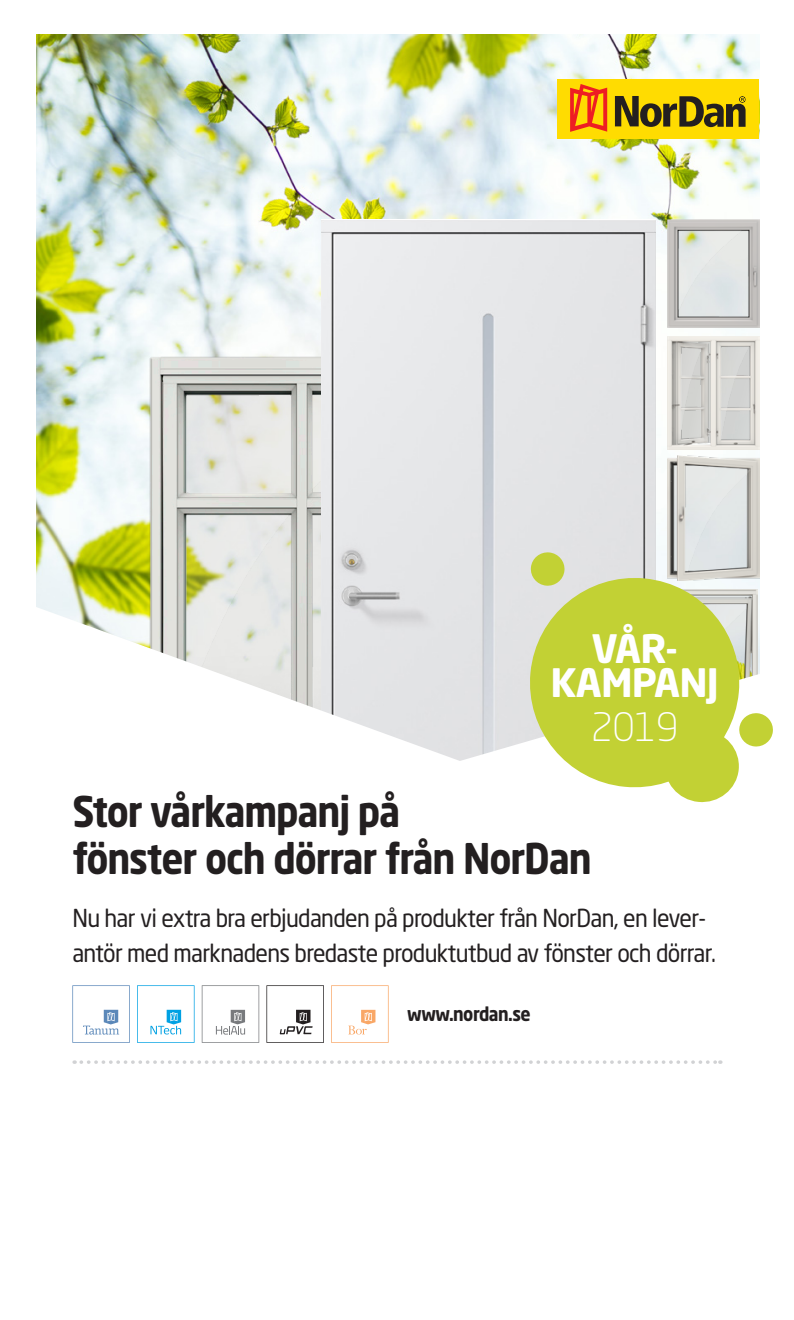
<style>
.page{position:relative;width:794px;height:1320px;background:#fff}
.page>*{position:absolute;margin:0;border:0;box-sizing:border-box;transform-origin:0 0}
.t1{font:700 41.65px/46.9px "Neo Sans Std";letter-spacing:-.03em;color:#231f20;scale:.9 1}
.t2{font:700 38.85px/34.3px "Neo Sans Std";letter-spacing:-.02em;color:#fff;text-align:center}
.t3{font:300 38.85px "Neo Sans Std";color:#fff}
.t4{font:24.5px/35px "Neo Sans Std";letter-spacing:-.03em;color:#231f20;scale:.94 1}
.t5{font:700 18.9px "Neo Sans Std";letter-spacing:-.03em;color:#231f20;scale:.91 1}
</style>
<div class="page">
<svg style="left:81px;top:1060px;width:640px;height:4px"></svg>
<img style="left:36px;top:35px;width:723px;height:558px">
<img style="left:667px;top:456px;width:92px;height:124px">
<img style="left:667px;top:220px;width:92px;height:108px">
<img style="left:667px;top:336px;width:92px;height:113px">
<img style="left:135px;top:328px;width:186px;height:265px">
<img style="left:321px;top:220px;width:334px;height:373px">
<svg style="left:36px;top:593px;width:737px;height:168px"></svg>
<svg style="left:525px;top:573px;width:219px;height:215px;background:#cbd65f"></svg>
<div style="left:530px;top:551px;width:35px;height:35px;background:#c2d134;border-radius:50%"></div>
<div style="left:738px;top:712px;width:35px;height:35px;background:#c2d134;border-radius:50%"></div>
<svg style="left:663px;top:728px;width:77px;height:75px"></svg>
<svg style="left:331px;top:985px;width:57px;height:57px"></svg>
<svg style="left:202px;top:985px;width:57px;height:57px"></svg>
<svg style="left:137px;top:985px;width:57px;height:57px"></svg>
<svg style="left:72px;top:985px;width:58px;height:57px"></svg>
<svg style="left:266px;top:985px;width:58px;height:57px"></svg>
<div style="left:557px;top:80px;width:202px;height:59px;background:#ffdc01"></div>
<svg style="left:615px;top:96px;width:130px;height:32px"></svg>
<svg style="left:570px;top:84px;width:37px;height:48px"></svg>
<p class="t2" style="left:550px;top:630px;width:170px">VÅR-<br>KAMPANJ</p>
<p class="t3" style="left:591px;top:704px;width:89px">2019</p>
<p class="t1" style="left:72px;top:787px;width:578px">Stor vårkampanj på<br>fönster och dörrar från NorDan</p>
<p class="t4" style="left:72px;top:900px;width:686px">Nu har vi extra bra erbjudanden på produkter från NorDan, en lever&shy;antör med marknadens bredaste produktutbud av fönster och dörrar.</p>
<p class="t5" style="left:407px;top:1002px;width:137px">www.nordan.se</p>
</div>
